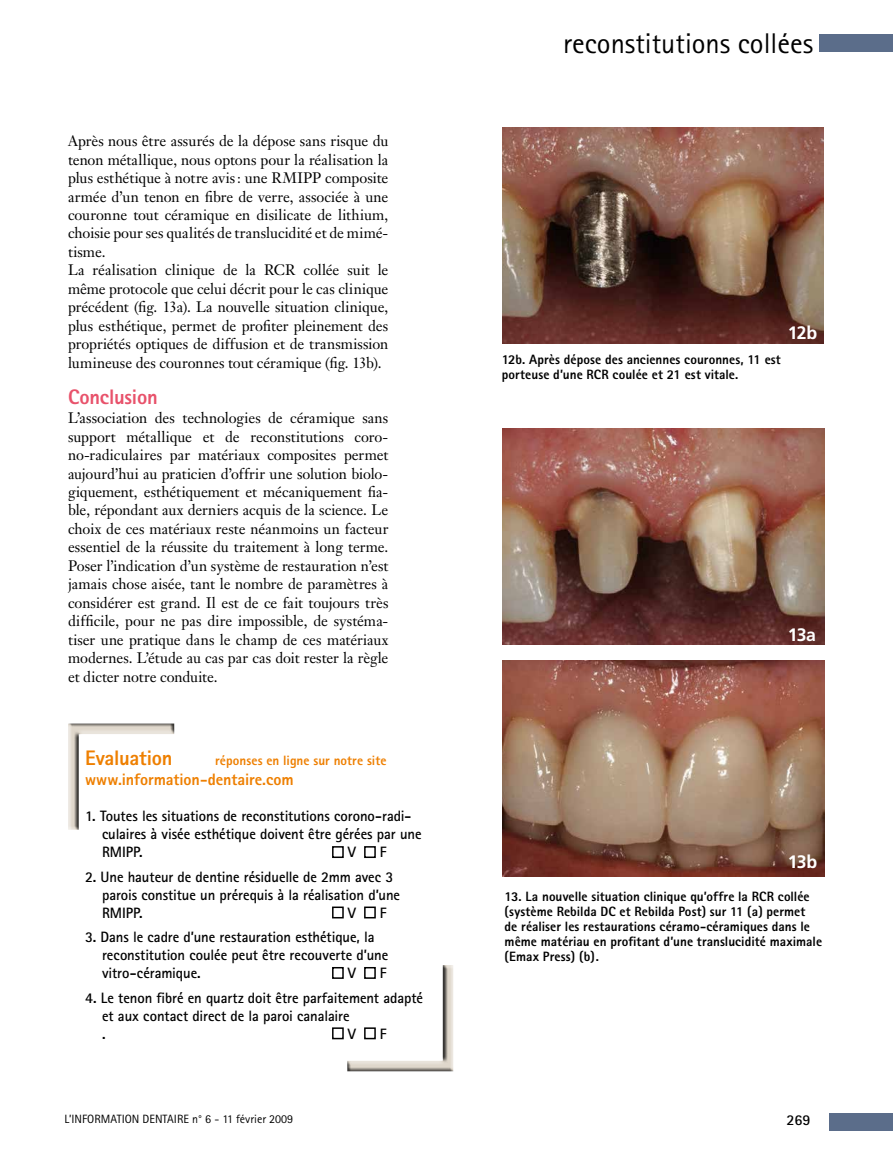
<style>
.page{position:relative;width:893px;height:1149px;background:#fff}
.page>*{position:absolute;margin:0;border:0;box-sizing:border-box;transform-origin:0 0}
.t1{font:28.5px "Rotis Sans Serif";color:#000}
.t2{font:800 21px "Rotis Sans Serif";letter-spacing:-.01em;color:#e8526b}
.t3{font:800 21px "Rotis Sans Serif";letter-spacing:-.01em;color:#ee7f00}
.t4{font:700 18px "Frutiger";letter-spacing:-.03em;color:#fff}
.t5{font:800 16.5px "Rotis Sans Serif";letter-spacing:-.005em;color:#ee7f00}
.t6{font:15px/18.5px "Janson Text";letter-spacing:-.005em;color:#000}
.t7{font:700 15px/18px "Rotis Sans Serif";letter-spacing:-.005em;color:#000}
.t8{font:800 13.5px/15px "Rotis Sans Serif";letter-spacing:.005em;color:#000}
.t9{font:800 13.5px "Rotis Sans Serif";letter-spacing:.005em;color:#ee7f00}
.t10{font:12px "Rotis Sans Serif";color:#000}
</style>
<div class="page">
<div style="left:819px;top:34px;width:74px;height:17px;background:#5b6d8a"></div>
<div style="left:830px;top:1113px;width:63px;height:17px;background:#5b6d8a"></div>
<img style="left:503px;top:128px;width:321px;height:215px">
<img style="left:503px;top:428px;width:322px;height:216px">
<img style="left:503px;top:660px;width:322px;height:216px">
<div style="left:67px;top:720px;width:108px;height:109px;background:#000;opacity:.75"></div>
<div style="left:347px;top:964px;width:108px;height:109px;background:#000;opacity:.75"></div>
<div style="left:332px;top:845px;width:12px;height:12px;border:2px solid #000"></div>
<div style="left:364px;top:845px;width:12px;height:12px;border:2px solid #000"></div>
<div style="left:332px;top:906px;width:12px;height:12px;border:2px solid #000"></div>
<div style="left:364px;top:906px;width:12px;height:12px;border:2px solid #000"></div>
<div style="left:332px;top:966px;width:12px;height:12px;border:2px solid #000"></div>
<div style="left:364px;top:966px;width:12px;height:12px;border:2px solid #000"></div>
<div style="left:332px;top:1027px;width:12px;height:11px;border:2px solid #000"></div>
<div style="left:364px;top:1027px;width:12px;height:11px;border:2px solid #000"></div>
<p class="t6" style="left:68px;top:131px;width:322px">Après nous être assurés de la dépose sans risque du tenon métallique, nous optons pour la réalisation la plus esthétique à notre avis: une RMIPP composite armée d’un tenon en fibre de verre, associée à une couronne tout céramique en disilicate de lithium, choisie pour ses qualités de translucidité et de mimé&shy;tisme.<br>La réalisation clinique de la RCR collée suit le même protocole que celui décrit pour le cas clinique précédent (fig. 13a). La nouvelle situation clinique, plus esthétique, permet de profiter pleinement des propriétés optiques de diffusion et de transmission lumineuse des couronnes tout céramique (fig. 13b).</p>
<h2 class="t2" style="left:68px;top:383px;width:91px">Conclusion</h2>
<p class="t6" style="left:68px;top:408px;width:322px;text-align:justify">L’association des technologies de céramique sans support métallique et de reconstitutions coro&shy;no-radiculaires par matériaux composites permet aujourd’hui au praticien d’offrir une solution biolo&shy;giquement, esthétiquement et mécaniquement fia&shy;ble, répondant aux derniers acquis de la science. Le choix de ces matériaux reste néanmoins un facteur essentiel de la réussite du traitement à long terme.<br>Poser l’indication d’un système de restauration n’est jamais chose aisée, tant le nombre de paramètres à considérer est grand. Il est de ce fait toujours très difficile, pour ne pas dire impossible, de systéma&shy;tiser une pratique dans le champ de ces matériaux modernes. L’étude au cas par cas doit rester la règle et dicter notre conduite.</p>
<h2 class="t3" style="left:85px;top:744px;width:89px">Evaluation</h2>
<p class="t9" style="left:215px;top:752px;width:173px">réponses en ligne sur notre site</p>
<p class="t5" style="left:85px;top:768px;width:210px">www.information-dentaire.com</p>
<p class="t7" style="left:102px;top:806px;width:321px;text-indent:-17px">1. Toutes les situations de reconstitutions corono-radi&shy;culaires à visée esthétique doivent être gérées par une<br>RMIPP.</p>
<p class="t7" style="left:348px;top:842px;width:10px">V</p>
<p class="t7" style="left:380px;top:842px;width:8px">F</p>
<p class="t7" style="left:102px;top:867px;width:300px;text-indent:-17px">2. Une hauteur de dentine résiduelle de 2mm avec 3 parois constitue un prérequis à la réalisation d’une<br>RMIPP.</p>
<p class="t7" style="left:348px;top:903px;width:10px">V</p>
<p class="t7" style="left:380px;top:903px;width:8px">F</p>
<p class="t7" style="left:102px;top:927px;width:288px;text-indent:-17px">3. Dans le cadre d’une restauration esthétique, la reconstitution coulée peut être recouverte d’une vitro-céramique.</p>
<p class="t7" style="left:348px;top:963px;width:10px">V</p>
<p class="t7" style="left:380px;top:963px;width:8px">F</p>
<p class="t7" style="left:102px;top:987px;width:323px;text-indent:-17px">4. Le tenon fibré en quartz doit être parfaitement adapté et aux contact direct de la paroi canalaire<br>.</p>
<p class="t7" style="left:348px;top:1023px;width:10px">V</p>
<p class="t7" style="left:380px;top:1023px;width:8px">F</p>
<h1 class="t1" style="left:563px;top:26px;width:252px">reconstitutions collées</h1>
<p class="t8" style="left:502px;top:351px;width:281px">12b. Après dépose des anciennes couronnes, 11 est porteuse d’une RCR coulée et 21 est vitale.</p>
<p class="t4" style="left:788px;top:322px;width:31px">12b</p>
<p class="t4" style="left:788px;top:623px;width:30px">13a</p>
<p class="t4" style="left:788px;top:850px;width:31px">13b</p>
<p class="t8" style="left:505px;top:888px;width:319px">13. La nouvelle situation clinique qu’offre la RCR collée (système Rebilda DC et Rebilda Post) sur 11 (a) permet<br>de réaliser les restaurations céramo-céramiques dans le même matériau en profitant d’une translucidité maximale (Emax Press) (b).</p>
<p class="t10" style="left:65px;top:1111px;width:230px">L’INFORMATION DENTAIRE n° 6 - 11 février 2009</p>
<p class="t7" style="left:786px;top:1110px;width:26px">269</p>
</div>
